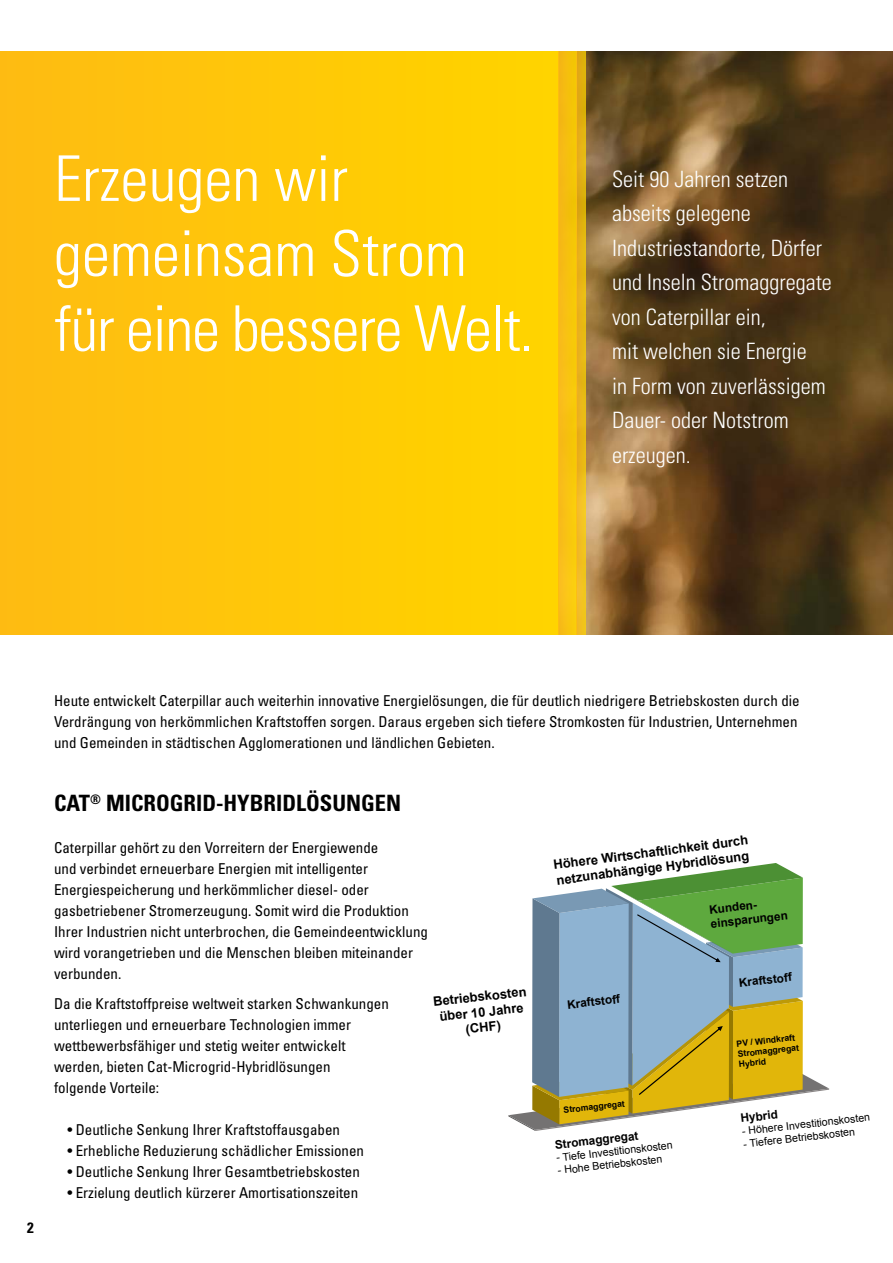
<style>
.page{position:relative;width:893px;height:1263px;background:#fff}
.page>*{position:absolute;margin:0;border:0;box-sizing:border-box;transform-origin:0 0}
.t1{font:300 condensed 63px/75px "Univers LT Std";color:#fff}
.t2{font:300 condensed 22.5px/34.5px "Univers LT Std";color:#fff}
.t3{font:700 condensed 22.5px "Univers LT Std";color:#000}
.t4{font:condensed 15px/21px "Univers LT Std";color:#000}
.t5{font:700 condensed 15px "Univers LT Std";color:#000}
.t6{font:700 13.05px/15.6px "Arial";color:#000;text-align:center}
.t7{font:700 11.85px/14.1px "Arial";color:#000}
.t8{font:10.65px "Arial";color:#000}
.t9{font:700 8.7px/10.4px "Arial";color:#000}
</style>
<div class="page">
<img style="left:585px;top:51px;width:308px;height:583px">
<div style="left:0;top:51px;width:558px;height:583px;background:#ffc808"></div>
<div style="left:558px;top:51px;width:18px;height:583px;background:#f7c012"></div>
<svg style="left:576px;top:51px;width:9px;height:583px;background:#e9b618"></svg>
<svg style="left:508px;top:863px;width:321px;height:268px"></svg>
<h1 class="t1" style="left:54px;top:141px;width:481px">Erzeugen wir gemeinsam Strom für eine bessere Welt.</h1>
<h2 class="t2" style="left:612px;top:161px;width:221px">Seit 90 Jahren setzen abseits gelegene<br>Industriestandorte, Dörfer und Inseln Stromaggregate von Caterpillar ein,<br>mit welchen sie Energie<br>in Form von zuverlässigem<br>Dauer- oder Notstrom erzeugen.</h2>
<p class="t5" style="left:27px;top:1218px;width:8px">2</p>
<p class="t4" style="left:54px;top:690px;width:747px">Heute entwickelt Caterpillar auch weiterhin innovative Energielösungen, die für deutlich niedrigere Betriebskosten durch die<br>Verdrängung von herkömmlichen Kraftstoffen sorgen. Daraus ergeben sich tiefere Stromkosten für Industrien, Unternehmen und Gemeinden in städtischen Agglomerationen und ländlichen Gebieten.</p>
<h2 class="t3" style="left:54px;top:789px;width:349px">CAT<sup>®</sup> MICROGRID-HYBRIDLÖSUNGEN</h2>
<p class="t4" style="left:54px;top:837px;width:376px">Caterpillar gehört zu den Vorreitern der Energiewende<br>und verbindet erneuerbare Energien mit intelligenter Energiespeicherung und herkömmlicher diesel- oder gasbetriebener Stromerzeugung. Somit wird die Produktion Ihrer Industrien nicht unterbrochen, die Gemeindeentwicklung wird vorangetrieben und die Menschen bleiben miteinander verbunden.</p>
<p class="t4" style="left:54px;top:993px;width:336px">Da die Kraftstoffpreise weltweit starken Schwankungen unterliegen und erneuerbare Technologien immer wettbewerbsfähiger und stetig weiter entwickelt werden, bieten Cat-Microgrid-Hybridlösungen<br>folgende Vorteile:</p>
<p class="t4" style="left:68px;top:1119px;width:274px">• Deutliche Senkung Ihrer Kraftstoffausgaben</p>
<p class="t4" style="left:68px;top:1140px;width:298px">• Erhebliche Reduzierung schädlicher Emissionen</p>
<p class="t4" style="left:68px;top:1161px;width:294px">• Deutliche Senkung Ihrer Gesamtbetriebskosten</p>
<p class="t4" style="left:68px;top:1182px;width:292px">• Erzielung deutlich kürzerer Amortisationszeiten</p>
<p class="t6" style="left:553px;top:857px;width:198px;text-align:left;rotate:-7deg">Höhere Wirtschaftlichkeit durch netzunabhängige Hybridlösung</p>
<p class="t7" style="left:708px;top:903px;width:79px;rotate:-6deg">Kunden&shy;einsparungen</p>
<p class="t7" style="left:738px;top:976px;width:55px;rotate:-6deg">Kraftstoff</p>
<p class="t6" style="left:432px;top:994px;width:95px;rotate:-6deg">Betriebskosten über 10 Jahre (CHF)</p>
<p class="t7" style="left:567px;top:997px;width:55px;rotate:-6deg">Kraftstoff</p>
<p class="t9" style="left:736px;top:1038px;width:63px;rotate:-6deg">PV / Windkraft<br>Stromaggregat<br>Hybrid</p>
<p class="t9" style="left:563px;top:1105px;width:63px;rotate:-6deg">Stromaggregat</p>
<p class="t7" style="left:740px;top:1111px;width:39px;rotate:-6deg">Hybrid</p>
<p class="t8" style="left:741px;top:1124px;width:130px;rotate:-6deg">- Höhere Investitionskosten</p>
<p class="t8" style="left:743px;top:1136px;width:114px;rotate:-6deg">- Tiefere Betriebskosten</p>
<p class="t7" style="left:554px;top:1138px;width:85px;rotate:-6deg">Stromaggregat</p>
<p class="t8" style="left:556px;top:1150px;width:118px;rotate:-6deg">- Tiefe Investitionskosten</p>
<p class="t8" style="left:557px;top:1163px;width:107px;rotate:-6deg">- Hohe Betriebskosten</p>
</div>
